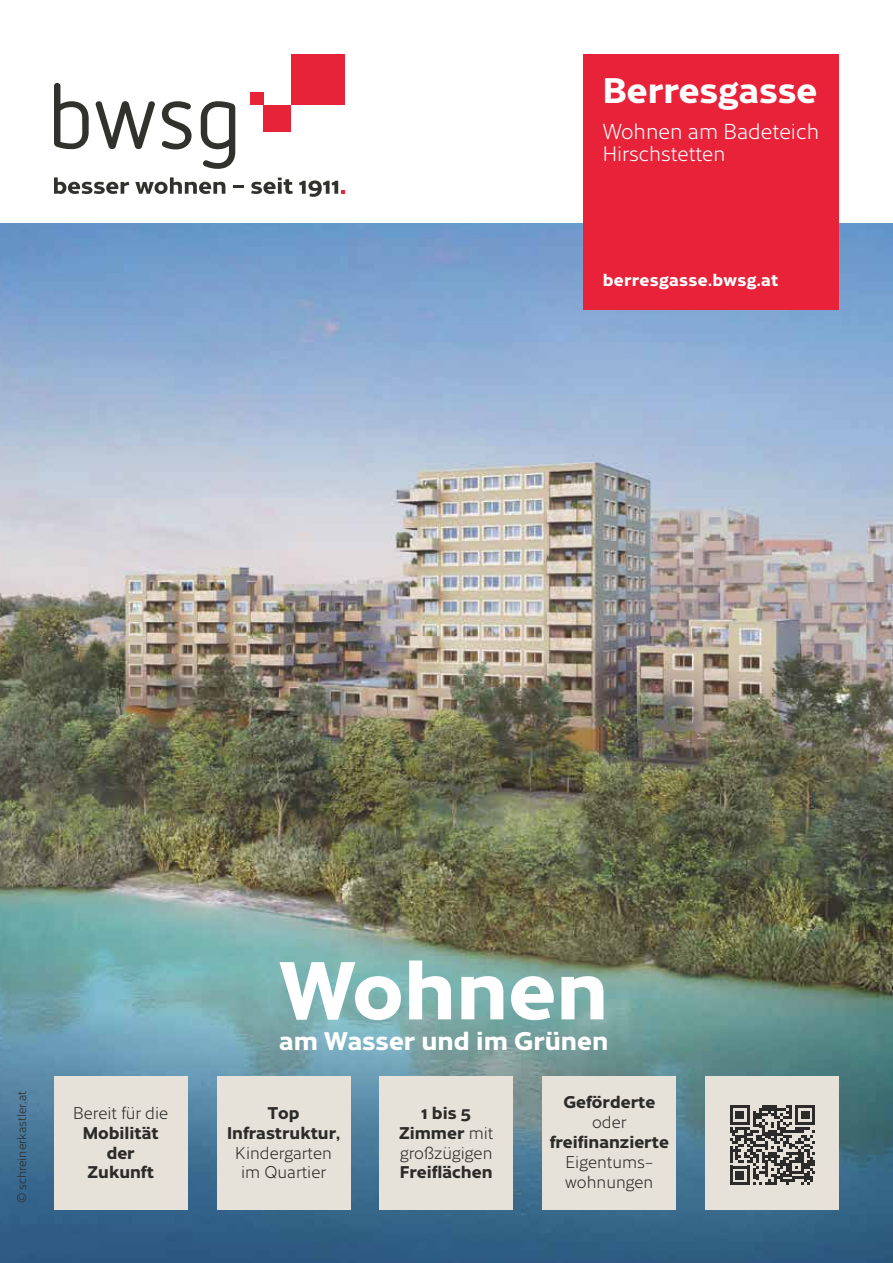
<style>
.page{position:relative;width:893px;height:1263px;background:#fff}
.page>*{position:absolute;margin:0;border:0;box-sizing:border-box;transform-origin:0 0}
.t1{font:700 79.5px "Cresta";color:#fff}
.t2{font:700 34.5px "Cresta";color:#fff}
.t3{font:700 24.75px "Cresta";color:#fff}
.t4{font:300 21px "Cresta";color:#fff}
.t5{font:300 20.25px "Cresta";color:#fff}
.t6{font:300 16.5px/19.8px "Cresta";color:#2b2b29;text-align:center}
.t7{font:700 16.5px/19.8px "Cresta";color:#2b2b29;text-align:center}
.t8{font:700 16.5px "Cresta";letter-spacing:.02em;color:#fff}
.t9{font:300 12px "Cresta";color:#2b2b29}
.s1{font-weight:700}
.s2{font-size:15px}
</style>
<div class="page">
<div style="left:291px;top:54px;width:53px;height:51px;background:#e7233a"></div>
<div style="left:264px;top:105px;width:27px;height:26px;background:#e7233a"></div>
<div style="left:251px;top:92px;width:13px;height:13px;background:#e7233a"></div>
<svg style="left:54px;top:83px;width:35px;height:66px"></svg>
<svg style="left:96px;top:101px;width:59px;height:48px"></svg>
<svg style="left:162px;top:101px;width:30px;height:48px"></svg>
<svg style="left:201px;top:101px;width:34px;height:68px"></svg>
<svg style="left:54px;top:177px;width:75px;height:17px"></svg>
<svg style="left:135px;top:177px;width:90px;height:17px"></svg>
<svg style="left:233px;top:185px;width:11px;height:3px"></svg>
<svg style="left:251px;top:178px;width:42px;height:16px"></svg>
<svg style="left:299px;top:180px;width:45px;height:17px"></svg>
<img style="left:0;top:223px;width:893px;height:1040px">
<div style="left:584px;top:54px;width:255px;height:255px;background:#e72239"></div>
<div style="left:379px;top:1076px;width:134px;height:133px;background:#e7e2d9"></div>
<div style="left:217px;top:1076px;width:133px;height:133px;background:#e7e2d9"></div>
<div style="left:54px;top:1076px;width:134px;height:133px;background:#e7e2d9"></div>
<div style="left:542px;top:1076px;width:134px;height:133px;background:#e7e2d9"></div>
<div style="left:705px;top:1076px;width:134px;height:133px;background:#e7e2d9"></div>
<svg style="left:730px;top:1105px;width:85px;height:80px"></svg>
<h2 class="t2" style="left:603px;top:63px;width:216px">Berresgasse</h2>
<p class="t4" style="left:603px;top:118px;width:218px">Wohnen am Badeteich</p>
<p class="t5" style="left:603px;top:141px;width:124px">Hirschstetten</p>
<p class="t8" style="left:603px;top:267px;width:177px">berresgasse.bwsg.at</p>
<p class="t9" style="left:14px;top:1203px;width:114px;rotate:-90deg">© schreinerkastler.at</p>
<p class="t6" style="left:73px;top:1103px;width:97px">Bereit für die</p>
<p class="t7" style="left:83px;top:1122px;width:78px">Mobilität der<br>Zukunft</p>
<h1 class="t1" style="left:279px;top:929px;width:331px">Wohnen</h1>
<h3 class="t3" style="left:279px;top:1022px;width:331px">am Wasser und im Grünen</h3>
<p class="t7" style="left:227px;top:1102px;width:115px">Top<br>Infrastruktur,</p>
<p class="t6" style="left:235px;top:1142px;width:98px">Kindergarten im Quartier</p>
<p class="t6" style="left:399px;top:1103px;width:96px"><span class="s1">1 bis 5<br>Zimmer</span> mit großzügigen</p>
<p class="t7" style="left:400px;top:1161px;width:94px">Freiflächen</p>
<p class="t7" style="left:563px;top:1091px;width:93px">Geförderte</p>
<p class="t6" style="left:592px;top:1112px;width:36px">oder</p>
<p class="t6" style="left:550px;top:1131px;width:121px"><span class="s1">freifinanzierte<br></span>Eigentums<span class="s2">– </span>wohnungen</p>
</div>
